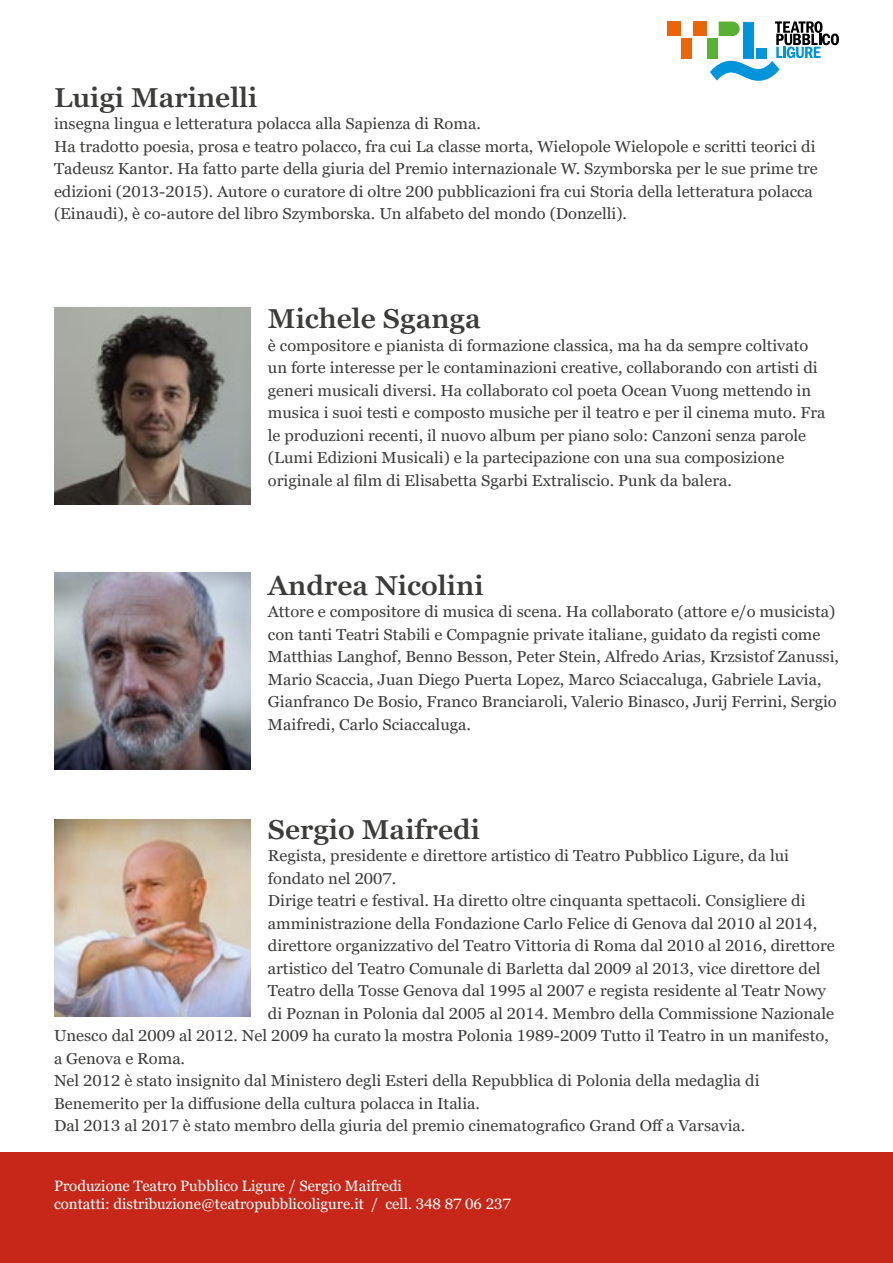
<style>
.page{position:relative;width:893px;height:1263px;background:#fff}
.page>*{position:absolute;margin:0;border:0;box-sizing:border-box;transform-origin:0 0}
.t1{font:600 27.3px "Georgia Pro";color:#3c3c3b;scale:1.04 1}
.t2{font:15.9px/22.5px "Georgia Pro";color:#3c3c3b;scale:1.04 1}
.t3{font:15px/18px "Georgia Pro";color:#fff}
.t4{font:14.4px/18px "Georgia Pro";letter-spacing:.01em;color:#fff;scale:1.04 1}
</style>
<div class="page">
<div style="left:693px;top:22px;width:14px;height:14px;background:#ec6408"></div>
<div style="left:681px;top:38px;width:11px;height:21px;background:#ec6408"></div>
<div style="left:667px;top:22px;width:14px;height:14px;background:#ec6408"></div>
<svg style="left:707px;top:21px;width:132px;height:60px"></svg>
<div style="left:0;top:1152px;width:893px;height:111px;background:#c62718"></div>
<img style="left:54px;top:307px;width:197px;height:197px">
<img style="left:54px;top:573px;width:197px;height:197px">
<img style="left:54px;top:820px;width:197px;height:196px">
<h1 class="t1" style="left:54px;top:82px;width:197px">Luigi Marinelli</h1>
<p class="t2" style="left:54px;top:113px;width:736px">insegna lingua e letteratura polacca alla Sapienza di Roma.<br>Ha tradotto poesia, prosa e teatro polacco, fra cui La classe morta, Wielopole Wielopole e scritti teorici di Tadeusz Kantor. Ha fatto parte della giuria del Premio internazionale W. Szymborska per le sue prime tre edizioni (2013-2015). Autore o curatore di oltre 200 pubblicazioni fra cui Storia della letteratura polacca (Einaudi), è co-autore del libro Szymborska. Un alfabeto del mondo (Donzelli).</p>
<h1 class="t1" style="left:268px;top:303px;width:206px">Michele Sganga</h1>
<p class="t2" style="left:268px;top:335px;width:538px">è compositore e pianista di formazione classica, ma ha da sempre coltivato un forte interesse per le contaminazioni creative, collaborando con artisti di generi musicali diversi. Ha collaborato col poeta Ocean Vuong mettendo in musica i suoi testi e composto musiche per il teatro e per il cinema muto. Fra le produzioni recenti, il nuovo album per piano solo: Canzoni senza parole (Lumi Edizioni Musicali) e la partecipazione con una sua composizione originale al film di Elisabetta Sgarbi Extraliscio. Punk da balera.</p>
<h1 class="t1" style="left:268px;top:570px;width:209px">Andrea Nicolini</h1>
<p class="t2" style="left:268px;top:601px;width:551px">Attore e compositore di musica di scena. Ha collaborato (attore e/o musicista) con tanti Teatri Stabili e Compagnie private italiane, guidato da registi come Matthias Langhof, Benno Besson, Peter Stein, Alfredo Arias, Krzsistof Zanussi, Mario Scaccia, Juan Diego Puerta Lopez, Marco Sciaccaluga, Gabriele Lavia, Gianfranco De Bosio, Franco Branciaroli, Valerio Binasco, Jurij Ferrini, Sergio Maifredi, Carlo Sciaccaluga.</p>
<h1 class="t1" style="left:268px;top:814px;width:205px">Sergio Maifredi</h1>
<p class="t2" style="left:268px;top:845px;width:503px">Regista, presidente e direttore artistico di Teatro Pubblico Ligure, da lui</p>
<p class="t2" style="left:268px;top:868px;width:125px">fondato nel 2007.</p>
<p class="t2" style="left:268px;top:890px;width:518px">Dirige teatri e festival. Ha diretto oltre cinquanta spettacoli. Consigliere di</p>
<p class="t2" style="left:268px;top:913px;width:530px">amministrazione della Fondazione Carlo Felice di Genova dal 2010 al 2014,</p>
<p class="t2" style="left:268px;top:935px;width:547px">direttore organizzativo del Teatro Vittoria di Roma dal 2010 al 2016, direttore</p>
<p class="t2" style="left:268px;top:958px;width:533px">artistico del Teatro Comunale di Barletta dal 2009 al 2013, vice direttore del</p>
<p class="t2" style="left:268px;top:980px;width:538px">Teatro della Tosse Genova dal 1995 al 2007 e regista residente al Teatr Nowy</p>
<p class="t2" style="left:268px;top:1003px;width:546px">di Poznan in Polonia dal 2005 al 2014. Membro della Commissione Nazionale</p>
<p class="t2" style="left:54px;top:1025px;width:746px">Unesco dal 2009 al 2012. Nel 2009 ha curato la mostra Polonia 1989-2009 Tutto il Teatro in un manifesto,</p>
<p class="t2" style="left:54px;top:1048px;width:128px">a Genova e Roma.</p>
<p class="t2" style="left:54px;top:1070px;width:680px">Nel 2012 è stato insignito dal Ministero degli Esteri della Repubblica di Polonia della medaglia di</p>
<p class="t2" style="left:54px;top:1093px;width:411px">Benemerito per la diffusione della cultura polacca in Italia.</p>
<p class="t2" style="left:54px;top:1115px;width:666px">Dal 2013 al 2017 è stato membro della giuria del premio cinematografico Grand Off a Varsavia.</p>
<p class="t3" style="left:54px;top:1177px;width:458px">Produzione Teatro Pubblico Ligure / Sergio Maifredi<br>contatti: distribuzione@teatropubblicoligure.it / cell. 348 87 06 237</p>
<p class="t4" style="left:106px;top:1178px;width:395px">one Teatro Pubblico Ligure / Sergio Maifredi<br>: distribuzione@teatropubblicoligure.it / cell. 348 87 06 237</p>
</div>
